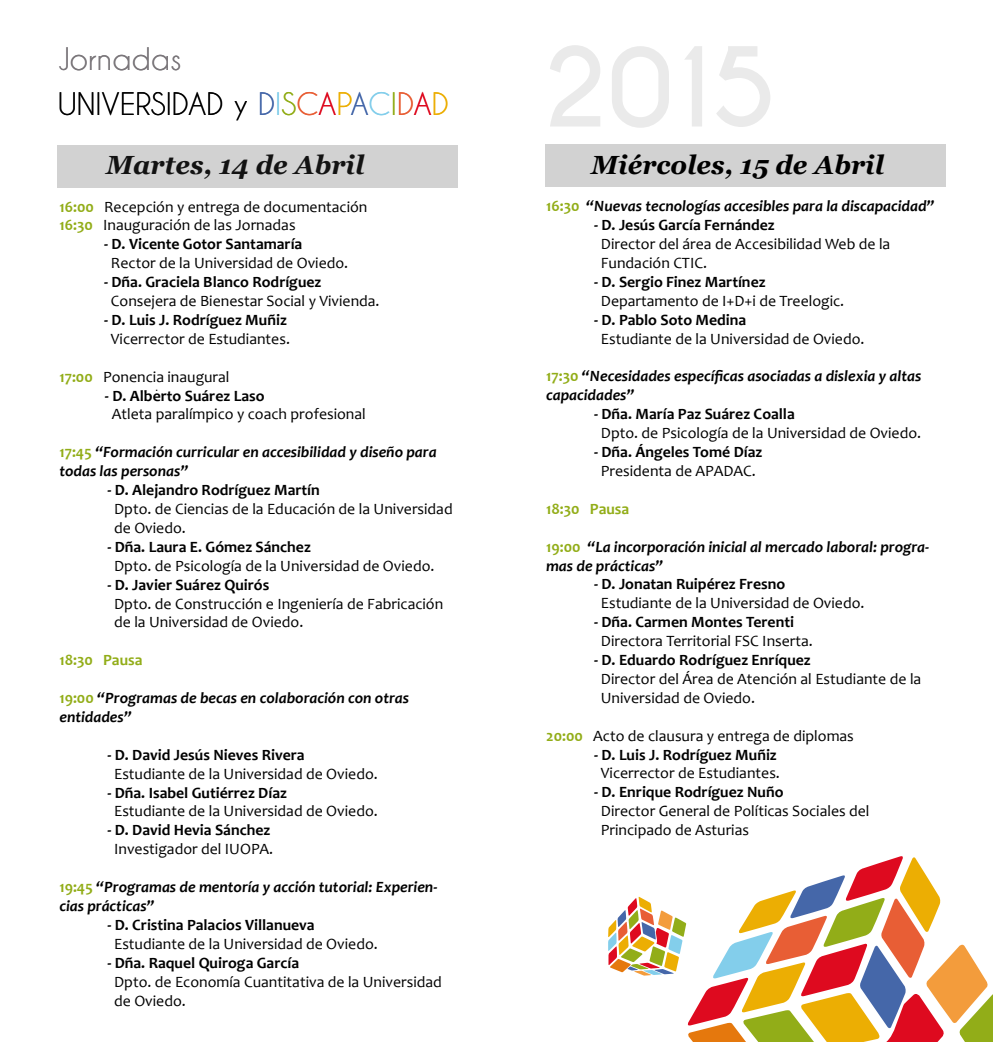
<style>
.page{position:relative;width:993px;height:1042px;background:#fff}
.page>*{position:absolute;margin:0;border:0;box-sizing:border-box;transform-origin:0 0}
.t1{font:29.22px/44.6px "Caviar Dreams";color:#000}
.t2{font:italic 700 26.25px "Georgia";color:#000}
.t3{font:15.75px/18.9px "Candara";color:#000}
.t4{font:700 15.75px "Candara";color:#000}
.t5{font:italic 700 15.75px/18.9px "Candara";color:#000}
.t6{font:700 15.75px "Candara";color:#92ad18}
.t7{font:14px "Arial Narrow";color:#000}
.s1{color:#7b777b}
.s2{color:#4567a9}
.s3{color:#83ceeb}
.s4{color:#92ad18}
.s5{color:#e85e35}
.s6{color:#de0a1f}
.s7{color:#ecae03}
.s8{font-weight:700;color:#92ad18}
.s9{font-style:normal;color:#92ad18}
</style>
<div class="page">
<div style="left:545px;top:144px;width:399px;height:42px;background:#d2d2d2"></div>
<svg style="left:550px;top:45px;width:50px;height:82px"></svg>
<svg style="left:612px;top:46px;width:56px;height:82px"></svg>
<svg style="left:685px;top:46px;width:17px;height:81px"></svg>
<svg style="left:716px;top:46px;width:54px;height:81px"></svg>
<svg style="left:608px;top:856px;width:384px;height:186px"></svg>
<div style="left:58px;top:146px;width:399px;height:42px;background:#d2d2d2"></div>
<h1 class="t1" style="left:58px;top:36px;width:392px"><span class="s1">Jornadas<br></span>UNIVERSIDAD y <span class="s2">D</span><span class="s3">I</span><span class="s4">S</span><span class="s5">C</span><span class="s6">A</span><span class="s7">P</span><span class="s2">A</span><span class="s3">C</span><span class="s4">I</span><span class="s5">D</span><span class="s6">A</span><span class="s7">D</span></h1>
<h2 class="t2" style="left:106px;top:148px;width:259px">Martes, 14 de Abril</h2>
<p class="t3" style="left:59px;top:197px;width:309px"><span class="s8">16:00</span> Recepción y entrega de documentación<br><span class="s8">16:30</span> Inauguración de las Jornadas</p>
<p class="t4" style="left:104px;top:234px;width:200px">- D. Vicente Gotor Santamaría</p>
<p class="t3" style="left:111px;top:253px;width:239px">Rector de la Universidad de Oviedo.</p>
<p class="t4" style="left:104px;top:272px;width:219px">- Dña. Graciela Blanco Rodríguez</p>
<p class="t3" style="left:111px;top:291px;width:270px">Consejera de Bienestar Social y Vivienda.</p>
<p class="t4" style="left:104px;top:310px;width:184px">- D. Luis J. Rodríguez Muñiz</p>
<p class="t3" style="left:111px;top:329px;width:180px">Vicerrector de Estudiantes.</p>
<p class="t3" style="left:59px;top:367px;width:172px"><span class="s8">17:00</span> Ponencia inaugural</p>
<p class="t4" style="left:105px;top:385px;width:161px">- D. Alberto Suárez Laso</p>
<p class="t3" style="left:112px;top:405px;width:255px">Atleta paralímpico y coach profesional</p>
<p class="t5" style="left:59px;top:442px;width:378px"><span class="s9">17:45</span> “Formación curricular en accesibilidad y diseño para todas las personas”</p>
<p class="t4" style="left:107px;top:480px;width:214px">- D. Alejandro Rodríguez Martín</p>
<p class="t3" style="left:114px;top:499px;width:340px">Dpto. de Ciencias de la Educación de la Universidad de Oviedo.</p>
<p class="t4" style="left:107px;top:537px;width:205px">- Dña. Laura E. Gómez Sánchez</p>
<p class="t3" style="left:114px;top:556px;width:322px">Dpto. de Psicología de la Universidad de Oviedo.</p>
<p class="t4" style="left:107px;top:574px;width:163px">- D. Javier Suárez Quirós</p>
<p class="t3" style="left:114px;top:594px;width:330px">Dpto. de Construcción e Ingeniería de Fabricación de la Universidad de Oviedo.</p>
<p class="t6" style="left:59px;top:650px;width:85px">18:30 Pausa</p>
<p class="t5" style="left:59px;top:688px;width:351px"><span class="s9">19:00</span> “Programas de becas en colaboración con otras entidades”</p>
<p class="t4" style="left:107px;top:745px;width:199px">- D. David Jesús Nieves Rivera</p>
<p class="t3" style="left:114px;top:764px;width:265px">Estudiante de la Universidad de Oviedo.</p>
<p class="t4" style="left:107px;top:782px;width:181px">- Dña. Isabel Gutiérrez Díaz</p>
<p class="t3" style="left:114px;top:802px;width:265px">Estudiante de la Universidad de Oviedo.</p>
<p class="t4" style="left:107px;top:820px;width:164px">- D. David Hevia Sánchez</p>
<p class="t3" style="left:114px;top:839px;width:160px">Investigador del IUOPA.</p>
<p class="t5" style="left:59px;top:877px;width:379px"><span class="s9">19:45</span> “Programas de mentoría y acción tutorial: Experien&shy;cias prácticas”</p>
<p class="t4" style="left:107px;top:915px;width:209px">- D. Cristina Palacios Villanueva</p>
<p class="t3" style="left:114px;top:934px;width:265px">Estudiante de la Universidad de Oviedo.</p>
<p class="t4" style="left:107px;top:952px;width:193px">- Dña. Raquel Quiroga García</p>
<p class="t3" style="left:114px;top:972px;width:329px">Dpto. de Economía Cuantitativa de la Universidad de Oviedo.</p>
<p class="t7" style="left:155px;top:376px;width:5px">.</p>
<h2 class="t2" style="left:591px;top:147px;width:294px">Miércoles, 15 de Abril</h2>
<p class="t5" style="left:546px;top:196px;width:390px"><span class="s9">16:30</span> “Nuevas tecnologías accesibles para la discapacidad”</p>
<p class="t4" style="left:594px;top:215px;width:182px">- D. Jesús García Fernández</p>
<p class="t3" style="left:600px;top:234px;width:291px">Director del área de Accesibilidad Web de la<br>Fundación CTIC.</p>
<p class="t4" style="left:594px;top:272px;width:173px">- D. Sergio Finez Martínez</p>
<p class="t3" style="left:600px;top:291px;width:245px">Departamento de I+D+i de Treelogic.</p>
<p class="t4" style="left:594px;top:310px;width:154px">- D. Pablo Soto Medina</p>
<p class="t3" style="left:600px;top:329px;width:265px">Estudiante de la Universidad de Oviedo.</p>
<p class="t5" style="left:546px;top:367px;width:376px"><span class="s9">17:30</span> “Necesidades específicas asociadas a dislexia y altas capacidades”</p>
<p class="t4" style="left:594px;top:404px;width:202px">- Dña. María Paz Suárez Coalla</p>
<p class="t3" style="left:600px;top:423px;width:322px">Dpto. de Psicología de la Universidad de Oviedo.</p>
<p class="t4" style="left:594px;top:442px;width:170px">- Dña. Ángeles Tomé Díaz</p>
<p class="t3" style="left:600px;top:461px;width:156px">Presidenta de APADAC.</p>
<p class="t6" style="left:546px;top:499px;width:85px">18:30 Pausa</p>
<p class="t5" style="left:546px;top:537px;width:384px"><span class="s9">19:00</span> “La incorporación inicial al mercado laboral: progra&shy;mas de prácticas”</p>
<p class="t4" style="left:594px;top:574px;width:192px">- D. Jonatan Ruipérez Fresno</p>
<p class="t3" style="left:600px;top:593px;width:265px">Estudiante de la Universidad de Oviedo.</p>
<p class="t4" style="left:594px;top:612px;width:201px">- Dña. Carmen Montes Terenti</p>
<p class="t3" style="left:600px;top:631px;width:213px">Directora Territorial FSC Inserta.</p>
<p class="t4" style="left:594px;top:650px;width:218px">- D. Eduardo Rodríguez Enríquez</p>
<p class="t3" style="left:600px;top:669px;width:322px">Director del Área de Atención al Estudiante de la<br>Universidad de Oviedo.</p>
<p class="t3" style="left:546px;top:726px;width:309px"><span class="s8">20:00</span> Acto de clausura y entrega de diplomas</p>
<p class="t4" style="left:594px;top:744px;width:184px">- D. Luis J. Rodríguez Muñiz</p>
<p class="t3" style="left:600px;top:764px;width:180px">Vicerrector de Estudiantes.</p>
<p class="t4" style="left:594px;top:782px;width:191px">- D. Enrique Rodríguez Nuño</p>
<p class="t3" style="left:600px;top:801px;width:270px">Director General de Políticas Sociales del<br>Principado de Asturias</p>
</div>
